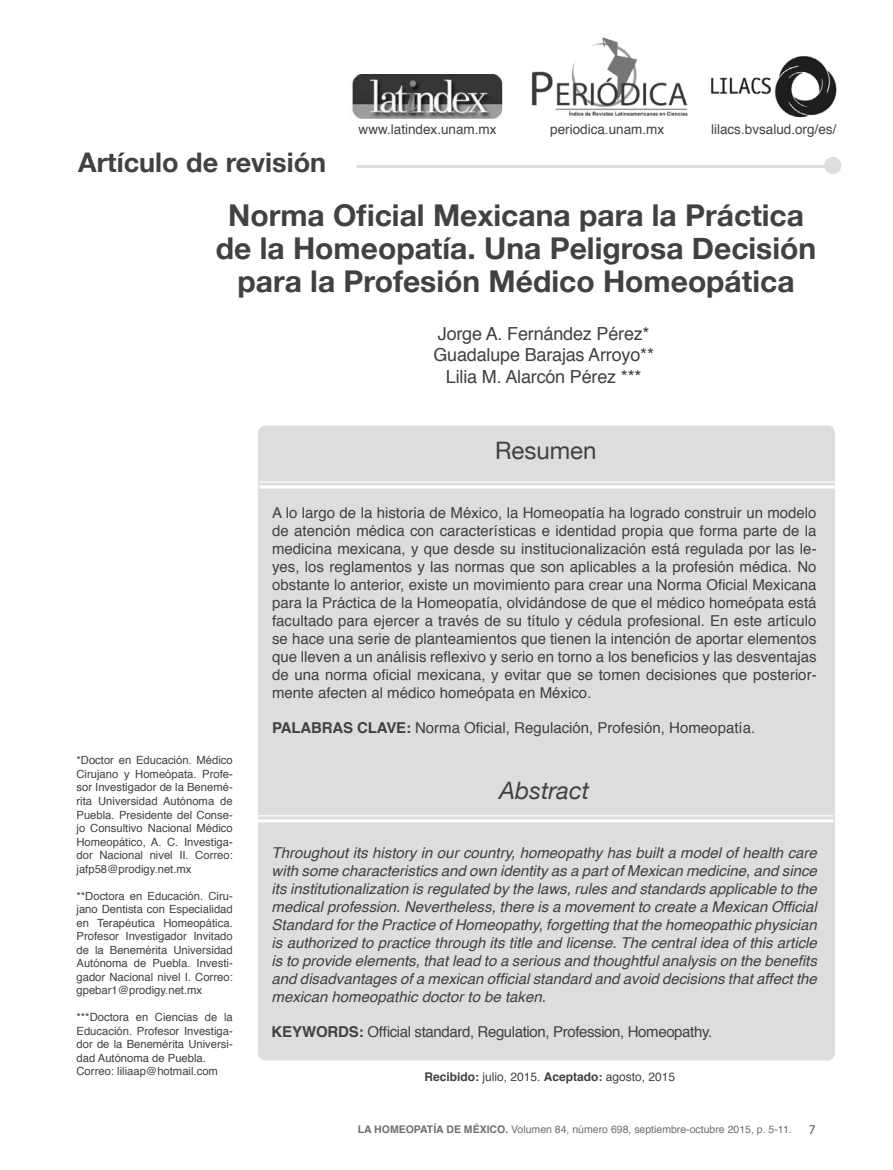
<style>
.page{position:relative;width:893px;height:1170px;background:#fff}
.page>*{position:absolute;margin:0;border:0;box-sizing:border-box;transform-origin:0 0}
.t1{font:700 30px/33px "Helvetica Neue";color:#414042;text-align:center}
.t2{font:700 27px "Helvetica Neue";color:#414042}
.t3{font:italic 24px "Helvetica Neue";color:#414042}
.t4{font:24px "Helvetica Neue";color:#414042}
.t5{font:18px/21.6px "Helvetica";letter-spacing:-.01em;color:#414042;text-align:center}
.t6{font:15px/18px "Helvetica";color:#414042;text-align:justify}
.t7{font:italic 15px/18px "Helvetica";color:#414042;text-align:justify}
.t8{font:15px "Helvetica";letter-spacing:-.025em;color:#414042}
.t9{font:13.5px "Helvetica";color:#414042}
.t10{font:13.5px "Myriad Pro";color:#58595b}
.t11{font:12px "Helvetica";color:#414042}
.t12{font:11.25px/13.5px "Helvetica";color:#414042;text-align:justify}
.t13{font:10.5px "Helvetica";color:#6d6e71}
.s1{font-weight:700}
</style>
<div class="page">
<div style="left:258px;top:425px;width:577px;height:635px;background:#dcddde;border-radius:8px"></div>
<hr style="left:259px;top:485px;width:576px;height:3px;background:#fff">
<hr style="left:259px;top:481px;width:576px;height:1px;background:#fff">
<hr style="left:335px;top:165px;width:491px;height:3px;background:#dcddde">
<div style="left:824px;top:157px;width:17px;height:17px;background:#dcddde;border-radius:50%"></div>
<div style="left:329px;top:154px;width:28px;height:21px;background:#fff"></div>
<img style="left:352px;top:74px;width:151px;height:44px">
<img style="left:532px;top:37px;width:156px;height:79px">
<hr style="left:258px;top:819px;width:575px;height:3px;background:#fff">
<hr style="left:258px;top:815px;width:575px;height:1px;background:#fff">
<img style="left:711px;top:56px;width:126px;height:62px">
<h2 class="t2" style="left:78px;top:141px;width:249px">Artículo de revisión</h2>
<p class="t9" style="left:359px;top:119px;width:140px">www.latindex.unam.mx</p>
<p class="t9" style="left:550px;top:119px;width:116px">periodica.unam.mx</p>
<p class="t9" style="left:711px;top:119px;width:127px">lilacs.bvsalud.org/es/</p>
<h1 class="t1" style="left:216px;top:199px;width:602px">Norma Oficial Mexicana para la Práctica de la Homeopatía. Una Peligrosa Decisión para la Profesión Médico Homeopática</h1>
<p class="t5" style="left:433px;top:323px;width:222px">Jorge A. Fernández Pérez*<br>Guadalupe Barajas Arroyo**<br>Lilia M. Alarcón Pérez ***</p>
<h3 class="t4" style="left:495px;top:433px;width:103px">Resumen</h3>
<p class="t6" style="left:272px;top:504px;width:546px">A lo largo de la historia de México, la Homeopatía ha logrado construir un modelo de atención médica con características e identidad propia que forma parte de la medicina mexicana, y que desde su institucionalización está regulada por las le&shy;yes, los reglamentos y las normas que son aplicables a la profesión médica. No obstante lo anterior, existe un movimiento para crear una Norma Oficial Mexicana para la Práctica de la Homeopatía, olvidándose de que el médico homeópata está facultado para ejercer a través de su título y cédula profesional. En este artículo se hace una serie de planteamientos que tienen la intención de aportar elementos que lleven a un análisis reflexivo y serio en torno a los beneficios y las desventajas de una norma oficial mexicana, y evitar que se tomen decisiones que posterior&shy;mente afecten al médico homeópata en México.</p>
<p class="t12" style="left:77px;top:754px;width:158px">*Doctor en Educación. Médico Cirujano y Homeópata. Profe&shy;sor Investigador de la Benemé&shy;rita Universidad Autónoma de Puebla. Presidente del Conse&shy;jo Consultivo Nacional Médico Homeopático, A. C. Investiga&shy;dor Nacional nivel II. Correo: jafp58@prodigy.net.mx</p>
<p class="t12" style="left:77px;top:889px;width:158px">**Doctora en Educación. Ciru&shy;jano Dentista con Especialidad en Terapéutica Homeopática.<br>Profesor Investigador Invitado de la Benemérita Universidad Autónoma de Puebla. Investi&shy;gador Nacional nivel I. Correo: gpebar1@prodigy.net.mx</p>
<p class="t12" style="left:77px;top:1010px;width:158px;text-align:left">***Doctora en Ciencias de la<br>Educación. Profesor Investiga&shy;dor de la Benemérita Universi&shy;dad Autónoma de Puebla.<br>Correo: liliaap@hotmail.com</p>
<p class="t6" style="left:272px;top:719px;width:484px"><span class="s1">PALABRAS CLAVE:</span> Norma Oficial, Regulación, Profesión, Homeopatía.</p>
<h3 class="t3" style="left:499px;top:773px;width:92px">Abstract</h3>
<p class="t7" style="left:272px;top:843px;width:547px">Throughout its history in our country, homeopathy has built a model of health care with some characteristics and own identity as a part of Mexican medicine, and since its institutionalization is regulated by the laws, rules and standards applicable to the medical profession. Nevertheless, there is a movement to create a Mexican Official Standard for the Practice of Homeopathy, forgetting that the homeopathic physician is authorized to practice through its title and license. The central idea of this article is to provide elements, that lead to a serious and thoughtful analysis on the benefits and disadvantages of a mexican official standard and avoid decisions that affect the mexican homeopathic doctor to be taken.</p>
<p class="t8" style="left:272px;top:1019px;width:442px"><span class="s1">KEYWORDS:</span> Official standard, Regulation, Profession, Homeopathy.</p>
<p class="t11" style="left:424px;top:1067px;width:252px"><span class="s1">Recibido:</span> julio, 2015. <span class="s1">Aceptado:</span> agosto, 2015</p>
<p class="t13" style="left:358px;top:1120px;width:436px"><span class="s1">LA HOMEOPATÍA DE MÉXICO.</span> Volumen 84, número 698, septiembre-octubre 2015, p. 5-11.</p>
<p class="t10" style="left:809px;top:1120px;width:8px">7</p>
</div>
